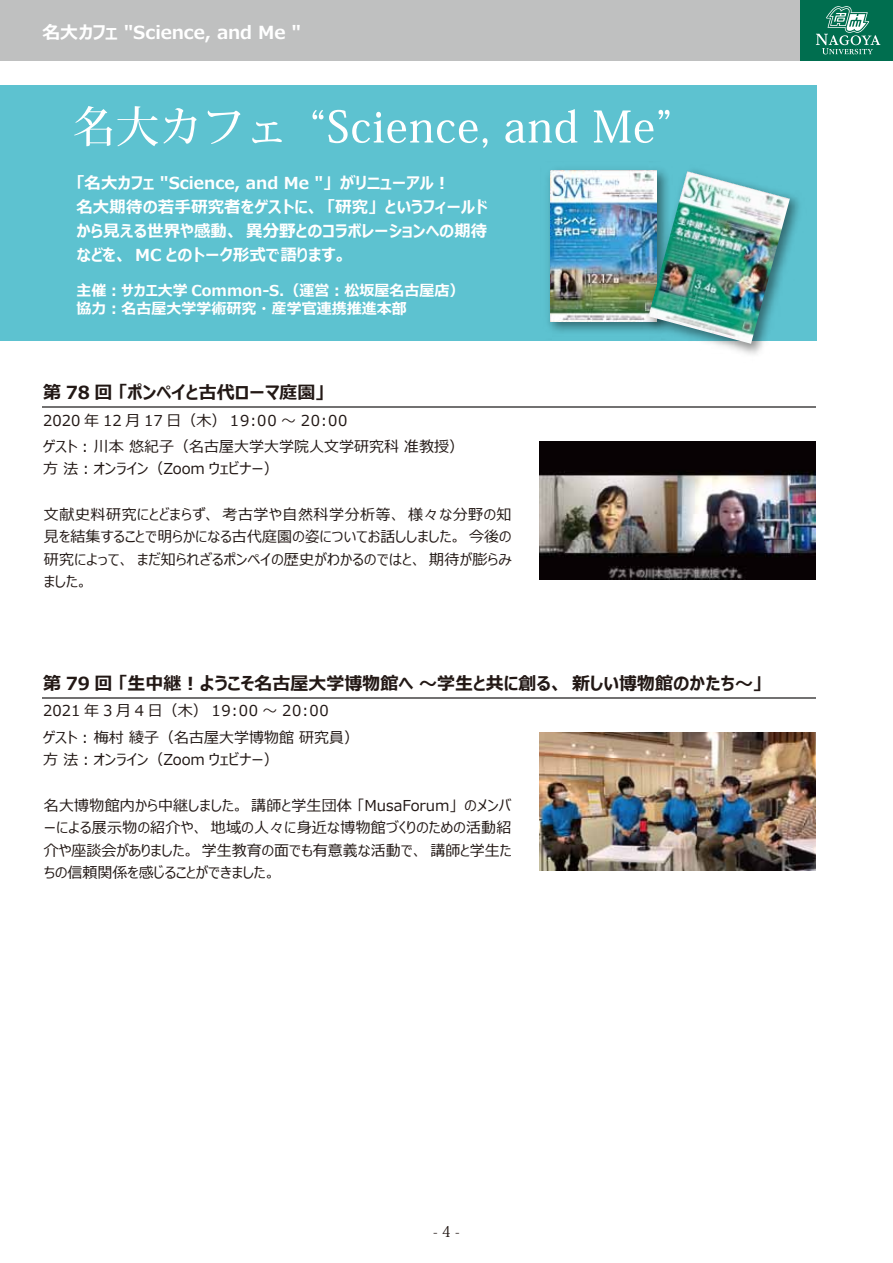
<style>
.page{position:relative;width:893px;height:1263px;background:#fff}
.page>*{position:absolute;margin:0;border:0;box-sizing:border-box;transform-origin:0 0}
.t1{font:700 18px "Meiryo UI";color:#221815}
.t2{font:700 18px "Meiryo UI";letter-spacing:-.01em;color:#fff}
.t3{font:700 16.5px/24px "Meiryo UI";color:#fff}
.t4{font:15px/22.5px "Meiryo UI";color:#221815;text-align:justify}
.t5{font:700 15px/18px "Meiryo UI";color:#fff}
.t6{font:15px "Meiryo UI";letter-spacing:.05em;color:#221815}
.t7{font:15px "Koz Min Pro";color:#221815}
</style>
<div class="page">
<div style="left:0;top:0;width:893px;height:60px;background:#bfc0c0"></div>
<div style="left:801px;top:0;width:92px;height:60px;background:#006e4f"></div>
<svg style="left:816px;top:6px;width:64px;height:49px"></svg>
<div style="left:0;top:85px;width:816px;height:255px;background:#5dc2d0"></div>
<svg style="left:74px;top:106px;width:123px;height:40px"></svg>
<svg style="left:208px;top:111px;width:32px;height:33px"></svg>
<svg style="left:252px;top:122px;width:30px;height:21px"></svg>
<svg style="left:312px;top:110px;width:175px;height:38px"></svg>
<svg style="left:505px;top:109px;width:72px;height:34px"></svg>
<svg style="left:594px;top:110px;width:75px;height:33px"></svg>
<img style="left:548px;top:169px;width:90px;height:163px">
<img style="left:551px;top:171px;width:87px;height:150px">
<img style="left:638px;top:169px;width:171px;height:185px">
<img style="left:648px;top:171px;width:142px;height:173px">
<hr style="left:43px;top:407px;width:773px;height:1px;background:#727171">
<img style="left:539px;top:441px;width:276px;height:138px">
<hr style="left:43px;top:698px;width:773px;height:1px;background:#727171">
<img style="left:539px;top:732px;width:276px;height:138px">
<p class="t2" style="left:43px;top:20px;width:260px">名大カフェ "Science, and Me "</p>
<p class="t3" style="left:76px;top:172px;width:413px">「名大カフェ "Science, and Me "」がリニューアル︕<br>名大期待の若手研究者をゲストに、「研究」というフィールドから見える世界や感動、異分野とのコラボレーションへの期待などを、 MC とのトーク形式で語ります。</p>
<p class="t5" style="left:76px;top:282px;width:390px">主催︓サカエ大学 Common-S.（運営︓松坂屋名古屋店）協力︓名古屋大学学術研究・産学官連携推進本部</p>
<p class="t1" style="left:43px;top:379px;width:283px">第 78 回 「ポンペイと古代ローマ庭園」</p>
<p class="t4" style="left:43px;top:410px;width:306px">2020 年 12 月 17 日（木） 19:00 ～ 20:00</p>
<p class="t4" style="left:43px;top:436px;width:422px">ゲスト︓ 川本 悠紀子（名古屋大学大学院人文学研究科 准教授）方 法︓オンライン（Zoom ウェビナー）</p>
<p class="t4" style="left:44px;top:504px;width:469px">文献史料研究にとどまらず、考古学や自然科学分析等、様々な分野の知見を結集することで明らかになる古代庭園の姿についてお話ししました。今後の研究によって、まだ知られざるポンペイの歴史がわかるのではと、期待が膨らみました。</p>
<p class="t1" style="left:43px;top:670px;width:720px">第 79 回 「生中継︕ようこそ名古屋大学博物館へ ～学生と共に創る、新しい博物館のかたち～」</p>
<p class="t6" style="left:43px;top:700px;width:287px">2021 年 3 月 4 日（木） 19:00 ～ 20:00</p>
<p class="t4" style="left:43px;top:727px;width:317px">ゲスト︓ 梅村 綾子（名古屋大学博物館 研究員）方 法︓オンライン（Zoom ウェビナー）</p>
<p class="t4" style="left:44px;top:795px;width:469px">名大博物館内から中継しました。講師と学生団体 「MusaForum」のメンバーによる展示物の紹介や、地域の人々に身近な博物館づくりのための活動紹介や座談会がありました。学生教育の面でも有意義な活動で、講師と学生たちの信頼関係を感じることができました。</p>
<p class="t7" style="left:433px;top:1221px;width:28px">- 4 -</p>
</div>
